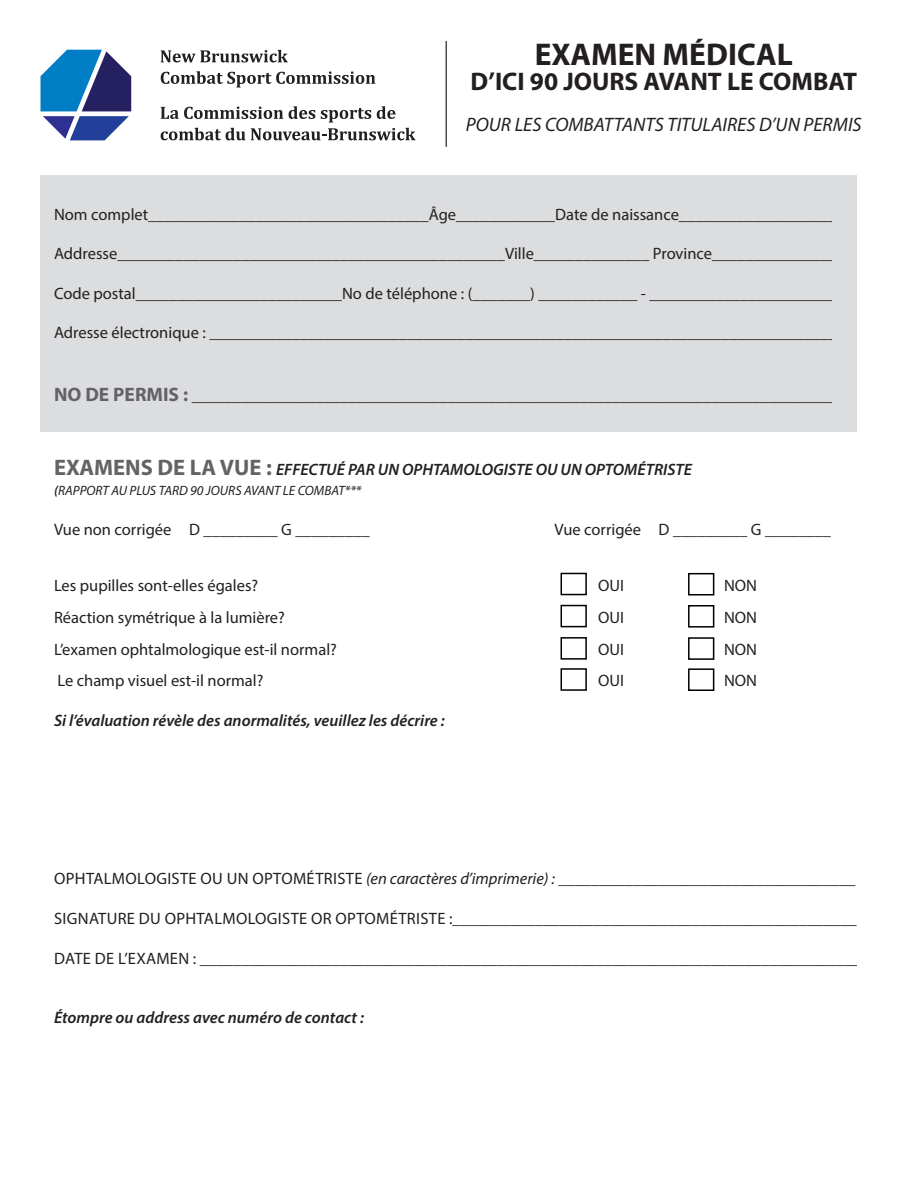
<style>
.page{position:relative;width:918px;height:1188px;background:#fff}
.page>*{position:absolute;margin:0;border:0;box-sizing:border-box;transform-origin:0 0}
.t1{font:700 31.5px "Myriad Pro";color:#231f20}
.t2{font:700 25.5px "Myriad Pro";color:#231f20}
.t3{font:italic 19.5px "Myriad Pro";color:#231f20}
.t4{font:16.5px "Myriad Pro";color:#231f20}
.t5{font:16.5px "Myriad Pro";letter-spacing:.02em;color:#231f20}
.t6{font:italic 600 16.5px "Myriad Pro";color:#231f20}
.t7{font:italic 13.5px "Myriad Pro";color:#231f20}
.s1{font-weight:700;font-size:19.5px;color:#636366}
.s2{font-weight:700;font-style:normal;font-size:22.5px;color:#636366}
.s3{font-weight:600}
.s4{font-style:italic}
</style>
<div class="page">
<div style="left:40px;top:176px;width:834px;height:256px;background:#dcdddf"></div>
<div style="left:858px;top:108px;width:51px;height:933px;background:#fff"></div>
<svg style="left:40px;top:50px;width:91px;height:90px"></svg>
<svg style="left:161px;top:106px;width:255px;height:34px"></svg>
<svg style="left:161px;top:50px;width:127px;height:12px"></svg>
<svg style="left:161px;top:71px;width:214px;height:17px"></svg>
<hr style="left:446px;top:41px;width:1px;height:106px;background:#4b4c4d">
<div style="left:561px;top:573px;width:26px;height:22px;border:2px solid #000"></div>
<div style="left:561px;top:605px;width:26px;height:22px;border:2px solid #000"></div>
<div style="left:561px;top:637px;width:26px;height:23px;border:2px solid #000"></div>
<div style="left:561px;top:668px;width:26px;height:23px;border:2px solid #000"></div>
<div style="left:688px;top:573px;width:26px;height:23px;border:2px solid #000"></div>
<div style="left:688px;top:605px;width:26px;height:23px;border:2px solid #000"></div>
<div style="left:688px;top:637px;width:26px;height:23px;border:2px solid #000"></div>
<div style="left:688px;top:668px;width:26px;height:23px;border:2px solid #000"></div>
<p class="t1" style="left:535px;top:34px;width:260px">EXAMEN MÉDICAL</p>
<p class="t2" style="left:471px;top:65px;width:388px">D’ICI 90 JOURS AVANT LE COMBAT</p>
<p class="t3" style="left:466px;top:112px;width:397px">POUR LES COMBATTANTS TITULAIRES D’UN PERMIS</p>
<p class="t4" style="left:54px;top:204px;width:783px">Nom complet__________________________________Âge____________Date de naissance___________________</p>
<p class="t4" style="left:54px;top:244px;width:783px">Addresse_______________________________________________Ville______________ Province_______________</p>
<p class="t4" style="left:54px;top:283px;width:787px">Code postal_________________________No de téléphone : (_______) ____________ - _______________________</p>
<p class="t4" style="left:54px;top:323px;width:784px">Adresse électronique : ____________________________________________________________________________</p>
<p class="t4" style="left:54px;top:386px;width:783px"><span class="s1">NO DE PERMIS :</span> ______________________________________________________________________________</p>
<p class="t6" style="left:54px;top:459px;width:640px"><span class="s2">EXAMENS DE LA VUE :</span> EFFECTUÉ PAR UN OPHTAMOLOGISTE OU UN OPTOMÉTRISTE</p>
<p class="t7" style="left:54px;top:482px;width:309px"><span class="s3">(</span>RAPPORT AU PLUS TARD 90 JOURS AVANT LE COMBAT***</p>
<p class="t4" style="left:54px;top:519px;width:317px">Vue non corrigée D _________ G _________</p>
<p class="t4" style="left:554px;top:519px;width:278px">Vue corrigée D _________ G ________</p>
<p class="t4" style="left:54px;top:575px;width:206px">Les pupilles sont-elles égales?</p>
<p class="t4" style="left:598px;top:575px;width:27px">OUI</p>
<p class="t4" style="left:724px;top:575px;width:35px">NON</p>
<p class="t4" style="left:54px;top:607px;width:232px">Réaction symétrique à la lumière?</p>
<p class="t4" style="left:598px;top:607px;width:27px">OUI</p>
<p class="t4" style="left:724px;top:607px;width:35px">NON</p>
<p class="t4" style="left:54px;top:639px;width:284px">L’examen ophtalmologique est-il normal?</p>
<p class="t4" style="left:598px;top:639px;width:27px">OUI</p>
<p class="t4" style="left:724px;top:639px;width:35px">NON</p>
<p class="t4" style="left:57px;top:671px;width:208px">Le champ visuel est-il normal?</p>
<p class="t4" style="left:598px;top:671px;width:27px">OUI</p>
<p class="t4" style="left:724px;top:671px;width:35px">NON</p>
<p class="t6" style="left:54px;top:710px;width:392px">Si l’évaluation révèle des anormalités, veuillez les décrire :</p>
<p class="t5" style="left:54px;top:869px;width:803px">OPHTALMOLOGISTE OU UN OPTOMÉTRISTE <span class="s4">(en caractères d’imprimerie) :</span> ____________________________________</p>
<p class="t5" style="left:54px;top:908px;width:804px">SIGNATURE DU OPHTALMOLOGISTE OR OPTOMÉTRISTE :_________________________________________________</p>
<p class="t5" style="left:54px;top:948px;width:807px">DATE DE L’EXAMEN : ________________________________________________________________________________</p>
<p class="t6" style="left:54px;top:1007px;width:312px">Étompre ou address avec numéro de contact :</p>
</div>
